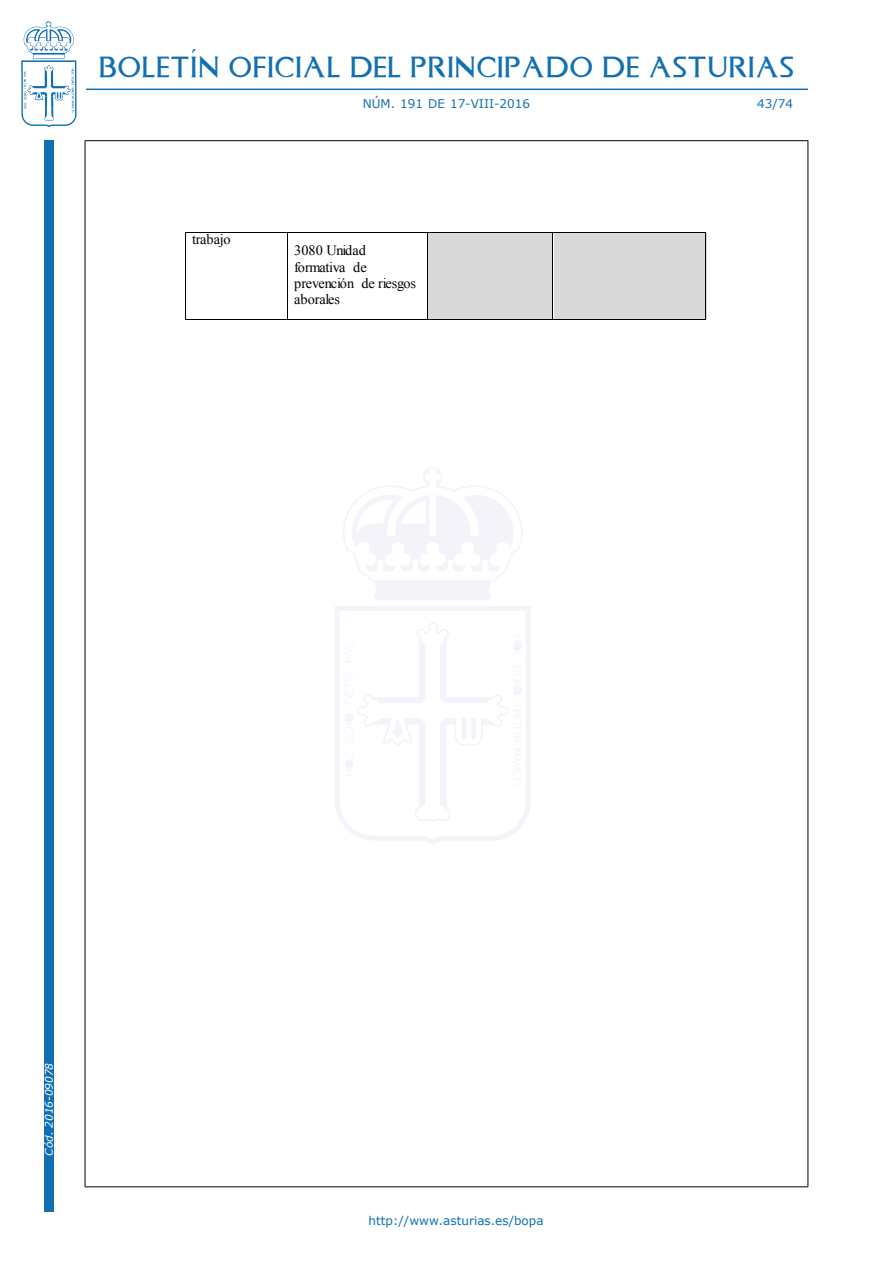
<style>
.page{position:relative;width:893px;height:1263px;background:#fff}
.page>*{position:absolute;margin:0;border:0;box-sizing:border-box;transform-origin:0 0}
.t1{font:24px "Asturica";letter-spacing:.05em;color:#1170b3}
.t2{font:14.25px/16.4px "Times New Roman";letter-spacing:-.005em;color:#000}
.t3{font:12px "Verdana";color:#1170b3}
.t4{font:italic 10.5px "Verdana";color:#fff}
</style>
<div class="page">
<div style="left:44px;top:140px;width:10px;height:1072px;background:#1170b3"></div>
<svg style="left:21px;top:21px;width:56px;height:106px"></svg>
<hr style="left:86px;top:89px;width:722px;height:1px;background:#1170b3">
<hr style="left:85px;top:140px;width:723px;height:1px;background:#000">
<hr style="left:85px;top:1186px;width:723px;height:1px;background:#000">
<hr style="left:85px;top:141px;width:1px;height:1045px;background:#000">
<hr style="left:807px;top:141px;width:1px;height:1045px;background:#000">
<svg style="left:335px;top:468px;width:195px;height:376px"></svg>
<div style="left:429px;top:232px;width:124px;height:87px;background:#d9d9d9"></div>
<div style="left:554px;top:232px;width:152px;height:87px;background:#d9d9d9"></div>
<hr style="left:186px;top:232px;width:101px;height:1px;background:#000">
<hr style="left:288px;top:232px;width:139px;height:1px;background:#000">
<hr style="left:428px;top:232px;width:124px;height:1px;background:#000">
<hr style="left:553px;top:232px;width:152px;height:1px;background:#000">
<hr style="left:185px;top:233px;width:1px;height:86px;background:#000">
<hr style="left:186px;top:319px;width:101px;height:1px;background:#000">
<hr style="left:287px;top:233px;width:1px;height:86px;background:#000">
<hr style="left:288px;top:319px;width:139px;height:1px;background:#000">
<hr style="left:427px;top:233px;width:1px;height:86px;background:#000">
<hr style="left:428px;top:319px;width:124px;height:1px;background:#000">
<hr style="left:552px;top:233px;width:1px;height:86px;background:#000">
<hr style="left:553px;top:319px;width:152px;height:1px;background:#000">
<hr style="left:705px;top:233px;width:1px;height:86px;background:#000">
<h1 class="t1" style="left:99px;top:49px;width:696px">BOLETÍN OFICIAL DEL PRINCIPADO DE ASTURIAS</h1>
<p class="t3" style="left:363px;top:96px;width:169px">núm. 191 de 17-viii-2016</p>
<p class="t3" style="left:757px;top:96px;width:37px">43/74</p>
<p class="t2" style="left:192px;top:231px;width:40px">trabajo</p>
<p class="t2" style="left:294px;top:242px;width:123px">3080 Unidad formativa de prevención de riesgos aborales</p>
<p class="t4" style="left:42px;top:1155px;width:94px;rotate:-90deg">Cód. 2016-09078</p>
<p class="t3" style="left:369px;top:1213px;width:177px">http://www.asturias.es/bopa</p>
</div>
